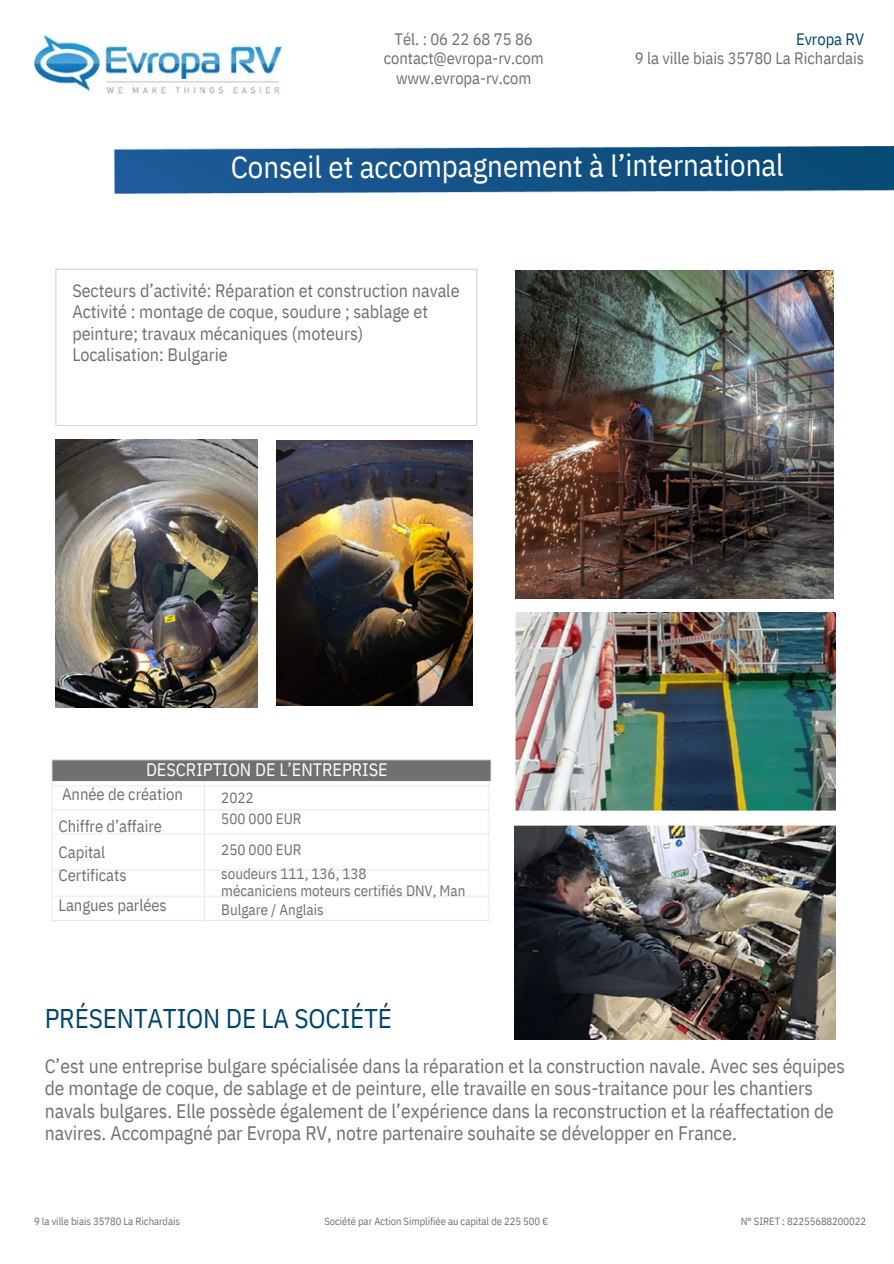
<style>
.page{position:relative;width:894px;height:1264px;background:#fff}
.page>*{position:absolute;margin:0;border:0;box-sizing:border-box;transform-origin:0 0}
.t1{font:30.75px "IBM Plex Sans Cond";letter-spacing:-.01em;color:#fff}
.t2{font:27px "IBM Plex Sans Cond";letter-spacing:-.005em;color:#004568}
.t3{font:19.5px/22.5px "IBM Plex Sans Cond";letter-spacing:-.005em;color:#71706f}
.t4{font:18px/21.3px "IBM Plex Sans Cond";letter-spacing:-.005em;color:#71706f}
.t5{font:18px "IBM Plex Sans Cond";color:#fff}
.t6{font:16.5px/19.2px "IBM Plex Sans Cond";letter-spacing:-.005em;color:#71706f}
.t7{font:15px/21.3px "IBM Plex Sans Cond";letter-spacing:-.005em;color:#71706f}
.t8{font:10.5px "IBM Plex Sans Cond";letter-spacing:-.005em;color:#71706f}
.s1{color:#004568}
</style>
<div class="page">
<img style="left:34px;top:34px;width:248px;height:60px">
<img style="left:114px;top:146px;width:779px;height:47px">
<img style="left:51px;top:759px;width:441px;height:162px">
<img style="left:56px;top:440px;width:201px;height:267px">
<img style="left:515px;top:270px;width:318px;height:328px">
<img style="left:277px;top:440px;width:195px;height:266px">
<img style="left:514px;top:612px;width:321px;height:427px">
<p class="t6" style="left:383px;top:29px;width:161px;text-align:center">Tél. : 06 22 68 75 86 contact@evropa-rv.com www.evropa-rv.com</p>
<h4 class="t6" style="left:634px;top:29px;width:231px;text-align:right"><span class="s1">Evropa RV<br></span>9 la ville biais 35780 La Richardais</h4>
<h3 class="t1" style="left:231px;top:145px;width:554px">Conseil et accompagnement à l’international</h3>
<h5 class="t4" style="left:72px;top:280px;width:388px">Secteurs d’activité: Réparation et construction navale Activité : montage de coque, soudure ; sablage et peinture; travaux mécaniques (moteurs)<br>Localisation: Bulgarie</h5>
<h6 class="t5" style="left:146px;top:757px;width:243px">DESCRIPTION DE L’ENTREPRISE</h6>
<p class="t6" style="left:59px;top:778px;width:126px;line-height:31.5px">Année de création<br>Chiffre d’affaire</p>
<p class="t6" style="left:59px;top:839px;width:69px;line-height:23.7px">Capital<br>Certificats</p>
<h6 class="t6" style="left:59px;top:895px;width:110px">Langues parlées</h6>
<h6 class="t7" style="left:221px;top:786px;width:82px">2022<br>500 000 EUR</h6>
<p class="t7" style="left:221px;top:839px;width:82px">250 000 EUR</p>
<h1 class="t7" style="left:221px;top:865px;width:245px;line-height:16.8px">soudeurs 111, 136, 138<br>mécaniciens moteurs certifiés DNV, Man</h1>
<h1 class="t7" style="left:221px;top:898px;width:104px">Bulgare / Anglais</h1>
<h5 class="t2" style="left:45px;top:1000px;width:349px">PRÉSENTATION DE LA SOCIÉTÉ</h5>
<h6 class="t3" style="left:45px;top:1054px;width:801px">C’est une entreprise bulgare spécialisée dans la réparation et la construction navale. Avec ses équipes de montage de coque, de sablage et de peinture, elle travaille en sous-traitance pour les chantiers navals bulgares. Elle possède également de l’expérience dans la reconstruction et la réaffectation de navires. Accompagné par Evropa RV, notre partenaire souhaite se développer en France.</h6>
<p class="t8" style="left:34px;top:1213px;width:147px">9 la ville biais 35780 La Richardais</p>
<p class="t8" style="left:324px;top:1213px;width:225px">Société par Action Simplifiée au capital de 225 500 €</p>
<p class="t8" style="left:740px;top:1213px;width:127px">N° SIRET : 82255688200022</p>
</div>
